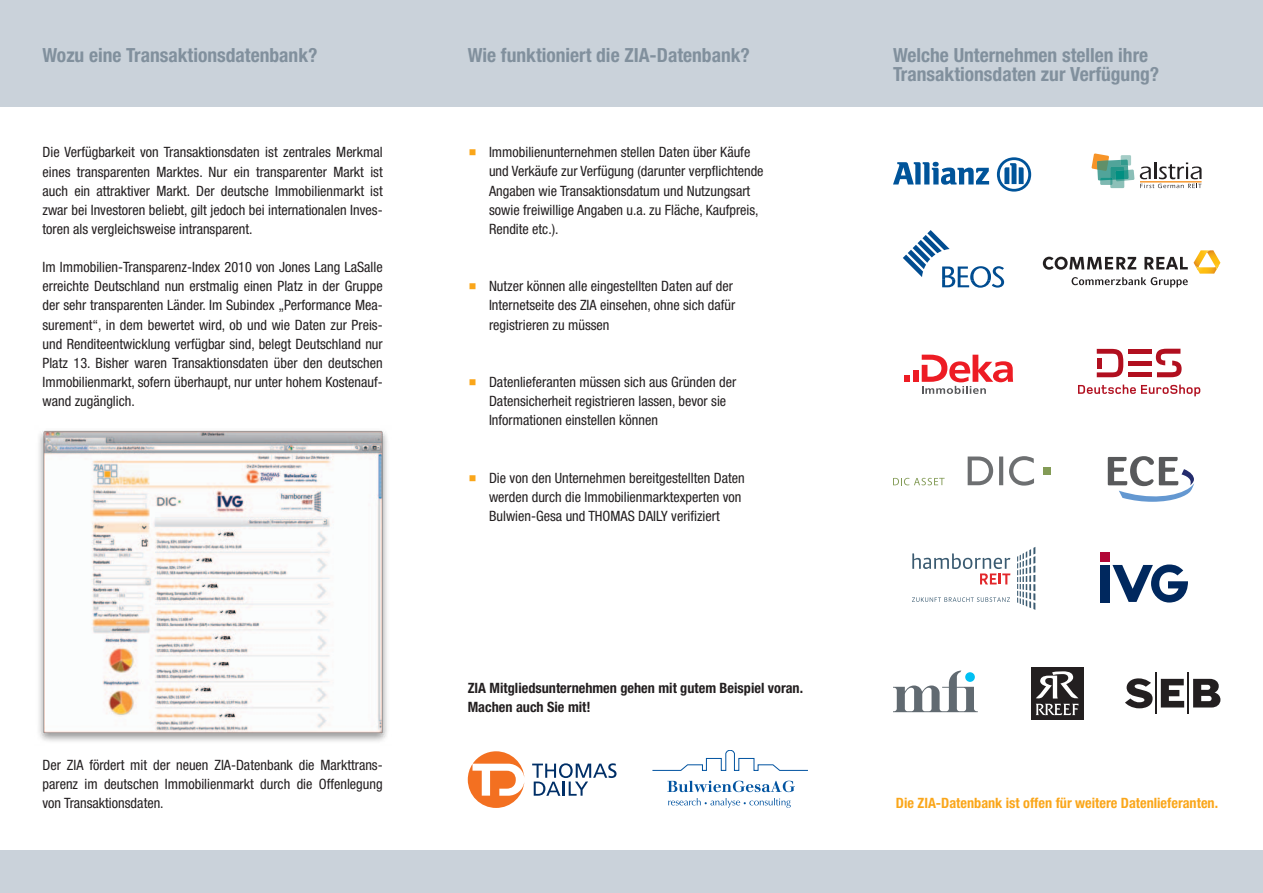
<style>
.page{position:relative;width:1263px;height:893px;background:#fff}
.page>*{position:absolute;margin:0;border:0;box-sizing:border-box;transform-origin:0 0}
.t1{font:700 condensed 19.5px/19.2px "Helvetica Neue";color:#81909d}
.t2{font:condensed 14.25px/19.2px "Helvetica Neue";color:#231f20}
.t3{font:700 condensed 14.25px/19.2px "Helvetica Neue";color:#231f20}
.t4{font:700 condensed 14.25px "Helvetica Neue";color:#faa61a}
</style>
<div class="page">
<div style="left:0;top:0;width:1263px;height:106px;background:#cad2da"></div>
<div style="left:0;top:850px;width:1263px;height:43px;background:#cad2da"></div>
<img style="left:39px;top:430px;width:348px;height:312px">
<svg style="left:652px;top:750px;width:156px;height:21px"></svg>
<svg style="left:667px;top:781px;width:128px;height:11px"></svg>
<svg style="left:668px;top:798px;width:123px;height:10px"></svg>
<svg style="left:532px;top:763px;width:84px;height:33px"></svg>
<svg style="left:468px;top:751px;width:56px;height:57px"></svg>
<svg style="left:893px;top:162px;width:96px;height:23px"></svg>
<svg style="left:997px;top:157px;width:34px;height:35px"></svg>
<svg style="left:903px;top:230px;width:101px;height:58px"></svg>
<svg style="left:1043px;top:250px;width:177px;height:37px"></svg>
<div style="left:913px;top:370px;width:6px;height:12px;background:#ed1c24"></div>
<div style="left:904px;top:375px;width:6px;height:7px;background:#ed1c24"></div>
<svg style="left:922px;top:355px;width:91px;height:39px"></svg>
<div style="left:1128px;top:349px;width:23px;height:5px;background:#b10f1f"></div>
<div style="left:1128px;top:372px;width:23px;height:5px;background:#b10f1f"></div>
<hr style="left:1128px;top:361px;width:23px;height:4px;background:#b10f1f">
<svg style="left:1156px;top:349px;width:25px;height:28px"></svg>
<svg style="left:1097px;top:349px;width:26px;height:28px"></svg>
<svg style="left:1078px;top:385px;width:122px;height:11px"></svg>
<svg style="left:968px;top:456px;width:66px;height:30px"></svg>
<div style="left:1044px;top:468px;width:7px;height:7px;background:#839b56"></div>
<svg style="left:893px;top:478px;width:51px;height:7px"></svg>
<svg style="left:1108px;top:456px;width:86px;height:46px"></svg>
<svg style="left:912px;top:553px;width:98px;height:31px"></svg>
<svg style="left:1017px;top:547px;width:18px;height:63px"></svg>
<svg style="left:912px;top:597px;width:98px;height:5px"></svg>
<div style="left:1100px;top:565px;width:9px;height:37px;background:#00285e"></div>
<div style="left:1100px;top:552px;width:9px;height:9px;background:#b10736"></div>
<svg style="left:1112px;top:564px;width:76px;height:38px"></svg>
<div style="left:1031px;top:667px;width:52px;height:52px;background:#231f20"></div>
<svg style="left:1036px;top:671px;width:42px;height:27px"></svg>
<svg style="left:1036px;top:704px;width:42px;height:11px"></svg>
<svg style="left:1125px;top:678px;width:27px;height:30px"></svg>
<svg style="left:1161px;top:679px;width:23px;height:28px"></svg>
<hr style="left:1155px;top:672px;width:2px;height:42px;background:#231f20">
<hr style="left:1187px;top:672px;width:2px;height:42px;background:#231f20">
<svg style="left:1193px;top:679px;width:27px;height:28px"></svg>
<div style="left:1110px;top:167px;width:14px;height:21px;background:#8cc0b8"></div>
<svg style="left:1091px;top:153px;width:43px;height:32px"></svg>
<svg style="left:1140px;top:162px;width:61px;height:26px"></svg>
<hr style="left:1140px;top:182px;width:61px;height:1px;background:#f79428">
<svg style="left:893px;top:670px;width:85px;height:42px"></svg>
<h1 class="t1" style="left:43px;top:45px;width:276px">Wozu eine Transaktionsdatenbank?</h1>
<h1 class="t1" style="left:468px;top:45px;width:284px">Wie funktioniert die ZIA-Datenbank?</h1>
<h1 class="t1" style="left:893px;top:45px;width:268px">Welche Unternehmen stellen ihre<br>Transaktionsdaten zur Verfügung?</h1>
<p class="t2" style="left:43px;top:143px;width:342px;text-align:justify">Die Verfügbarkeit von Transaktionsdaten ist zentrales Merkmal eines transparenten Marktes. Nur ein transparenter Markt ist auch ein attraktiver Markt. Der deutsche Immobilienmarkt ist zwar bei Investoren beliebt, gilt jedoch bei internationalen Inves&shy;toren als vergleichsweise intransparent.</p>
<p class="t2" style="left:43px;top:257px;width:342px;text-align:justify">Im Immobilien-Transparenz-Index 2010 von Jones Lang LaSalle erreichte Deutschland nun erstmalig einen Platz in der Gruppe der sehr transparenten Länder. Im Subindex „Performance Mea&shy;surement“, in dem bewertet wird, ob und wie Daten zur Preis&shy;und Renditeentwicklung verfügbar sind, belegt Deutschland nur Platz 13. Bisher waren Transaktionsdaten über den deutschen Immobilienmarkt, sofern überhaupt, nur unter hohem Kostenauf&shy;wand zugänglich.</p>
<p class="t2" style="left:43px;top:755px;width:342px;text-align:justify">Der ZIA fördert mit der neuen ZIA-Datenbank die Markttrans&shy;parenz im deutschen Immobilienmarkt durch die Offenlegung von Transaktionsdaten.</p>
<p class="t2" style="left:489px;top:143px;width:276px">Immobilienunternehmen stellen Daten über Käufe und Verkäufe zur Verfügung (darunter verpflichtende Angaben wie Transaktionsdatum und Nutzungsart sowie freiwillige Angaben u.a. zu Fläche, Kaufpreis, Rendite etc.).</p>
<p class="t2" style="left:489px;top:277px;width:248px">Nutzer können alle eingestellten Daten auf der<br>Internetseite des ZIA einsehen, ohne sich dafür registrieren zu müssen</p>
<p class="t2" style="left:489px;top:372px;width:249px">Datenlieferanten müssen sich aus Gründen der<br>Datensicherheit registrieren lassen, bevor sie<br>Informationen einstellen können</p>
<p class="t2" style="left:489px;top:468px;width:257px">Die von den Unternehmen bereitgestellten Daten werden durch die Immobilienmarktexperten von<br>Bulwien-Gesa und Thomas</p>
<p class="t2" style="left:638px;top:506px;width:83px">Dai ly verifiziert</p>
<p class="t3" style="left:468px;top:678px;width:337px">ZIA Mitgliedsunternehmen gehen mit gutem Beispiel voran.<br>Machen auch Sie mit!</p>
<p class="t4" style="left:896px;top:794px;width:324px">Die ZIA-Datenbank ist offen für weitere Datenlieferanten.</p>
</div>
